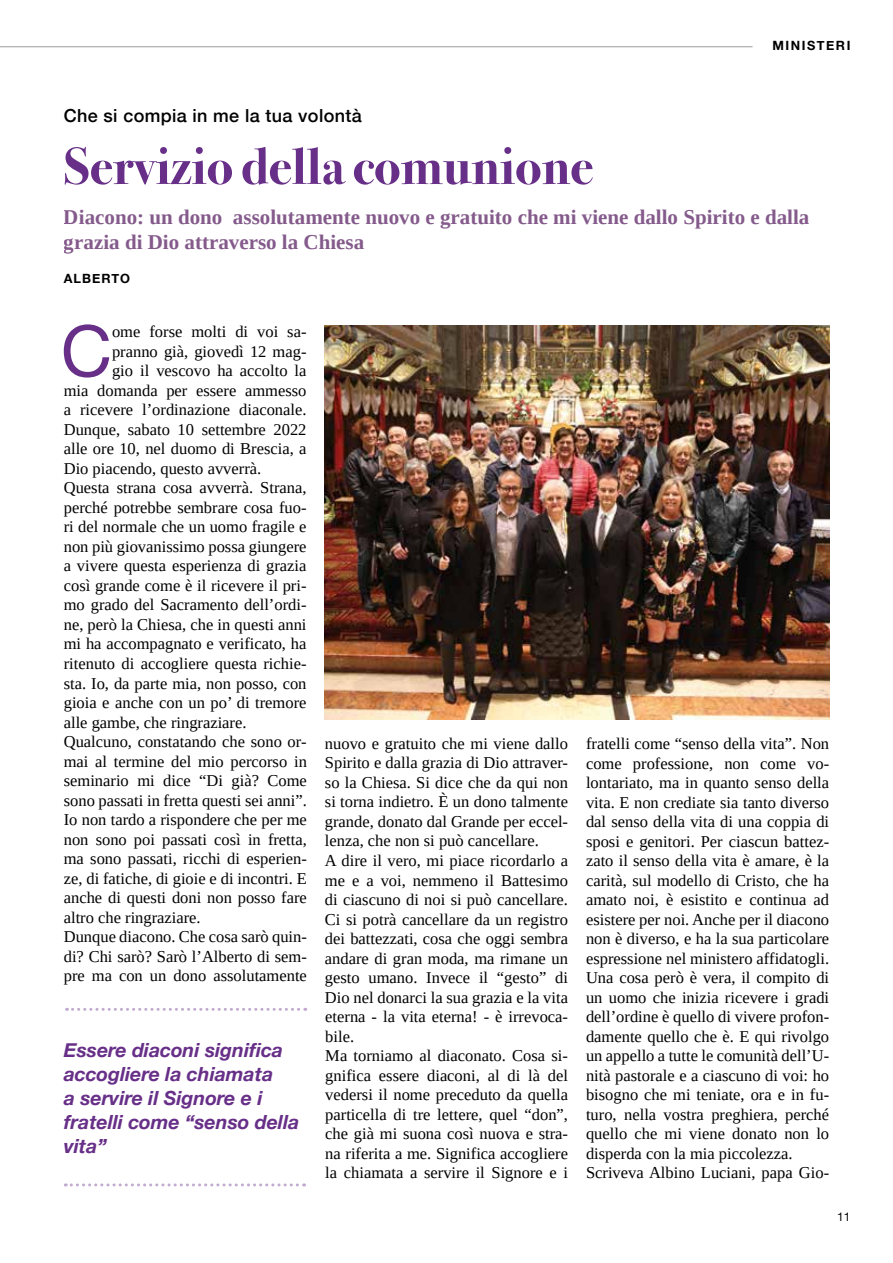
<style>
.page{position:relative;width:893px;height:1263px;background:#fff}
.page>*{position:absolute;margin:0;border:0;box-sizing:border-box;transform-origin:0 0}
.t1{font:71.1px "Helvetica Neue";color:#672f88}
.t2{font:700 52.5px "Bodoni Svty Two ITCTT";color:#672f88}
.t3{font:700 21px/25.2px "Tinos";color:#65316e}
.t4{font:italic 700 19.5px/24px "Helvetica Neue";color:#672f88}
.t5{font:500 18px "Helvetica Neue";letter-spacing:.02em;color:#000}
.t6{font:16.5px/19.5px "Tinos";color:#000}
.t7{font:700 12.75px "Helvetica Neue";letter-spacing:.12em;color:#000}
.t8{font:700 12.75px "Helvetica Neue";letter-spacing:.08em;color:#000}
.t9{font:12px "Helvetica Neue";color:#000}
</style>
<div class="page">
<hr style="left:0;top:46px;width:753px;height:1px;background:#020203">
<img style="left:325px;top:326px;width:504px;height:393px">
<svg style="left:67px;top:1008px;width:239px;height:3px"></svg>
<svg style="left:65px;top:1183px;width:240px;height:3px"></svg>
<p class="t5" style="left:64px;top:101px;width:299px">Che si compia in me la tua volontà</p>
<h2 class="t2" style="left:64px;top:123px;width:531px">Servizio della comunione</h2>
<p class="t7" style="left:772px;top:36px;width:80px">MINISTERI</p>
<p class="t3" style="left:64px;top:204px;width:747px">Diacono: un dono assolutamente nuovo e gratuito che mi viene dallo Spirito e dalla grazia di Dio attraverso la Chiesa</p>
<p class="t8" style="left:64px;top:269px;width:68px">ALBERTO</p>
<h1 class="t1" style="left:61px;top:300px;width:53px">C</h1>
<p class="t6" style="left:112px;top:322px;width:196px">ome forse molti di voi sa-</p>
<p class="t6" style="left:112px;top:342px;width:196px">pranno già, giovedì 12 mag-</p>
<p class="t6" style="left:112px;top:361px;width:196px">gio il vescovo ha accolto la</p>
<p class="t6" style="left:64px;top:381px;width:244px">mia domanda per essere ammesso</p>
<p class="t6" style="left:64px;top:400px;width:244px">a ricevere l’ordinazione diaconale.</p>
<p class="t6" style="left:64px;top:420px;width:244px">Dunque, sabato 10 settembre 2022</p>
<p class="t6" style="left:64px;top:439px;width:244px">alle ore 10, nel duomo di Brescia, a</p>
<p class="t6" style="left:64px;top:459px;width:199px">Dio piacendo, questo avverrà.</p>
<p class="t6" style="left:64px;top:478px;width:244px">Questa strana cosa avverrà. Strana,</p>
<p class="t6" style="left:64px;top:498px;width:244px">perché potrebbe sembrare cosa fuo-</p>
<p class="t6" style="left:64px;top:517px;width:244px">ri del normale che un uomo fragile e</p>
<p class="t6" style="left:64px;top:537px;width:244px">non più giovanissimo possa giungere</p>
<p class="t6" style="left:64px;top:556px;width:244px">a vivere questa esperienza di grazia</p>
<p class="t6" style="left:64px;top:576px;width:244px">così grande come è il ricevere il pri-</p>
<p class="t6" style="left:64px;top:595px;width:244px">mo grado del Sacramento dell’ordi-</p>
<p class="t6" style="left:64px;top:615px;width:244px">ne, però la Chiesa, che in questi anni</p>
<p class="t6" style="left:64px;top:634px;width:244px">mi ha accompagnato e verificato, ha</p>
<p class="t6" style="left:64px;top:654px;width:244px">ritenuto di accogliere questa richie-</p>
<p class="t6" style="left:64px;top:673px;width:244px">sta. Io, da parte mia, non posso, con</p>
<p class="t6" style="left:64px;top:693px;width:244px">gioia e anche con un po’ di tremore</p>
<p class="t6" style="left:64px;top:712px;width:184px">alle gambe, che ringraziare.</p>
<p class="t6" style="left:64px;top:732px;width:244px">Qualcuno, constatando che sono or-</p>
<p class="t6" style="left:64px;top:751px;width:245px">mai al termine del mio percorso in</p>
<p class="t6" style="left:64px;top:771px;width:245px">seminario mi dice “Di già? Come</p>
<p class="t6" style="left:64px;top:790px;width:245px">sono passati in fretta questi sei anni”.</p>
<p class="t6" style="left:64px;top:810px;width:245px">Io non tardo a rispondere che per me</p>
<p class="t6" style="left:64px;top:829px;width:245px">non sono poi passati così in fretta,</p>
<p class="t6" style="left:64px;top:849px;width:245px">ma sono passati, ricchi di esperien-</p>
<p class="t6" style="left:64px;top:868px;width:245px">ze, di fatiche, di gioie e di incontri. E</p>
<p class="t6" style="left:64px;top:888px;width:245px">anche di questi doni non posso fare</p>
<p class="t6" style="left:64px;top:907px;width:138px">altro che ringraziare.</p>
<p class="t6" style="left:64px;top:927px;width:245px">Dunque diacono. Che cosa sarò quin-</p>
<p class="t6" style="left:64px;top:946px;width:245px">di? Chi sarò? Sarò l’Alberto di sem-</p>
<p class="t6" style="left:64px;top:966px;width:245px">pre ma con un dono assolutamente</p>
<p class="t4" style="left:64px;top:1038px;width:237px">Essere diaconi significa accogliere la chiamata<br>a servire il Signore e i fratelli come “senso della vita”</p>
<p class="t6" style="left:325px;top:734px;width:245px">nuovo e gratuito che mi viene dallo Spirito e dalla grazia di Dio attraver&shy;so la Chiesa. Si dice che da qui non si torna indietro. È un dono talmente grande, donato dal Grande per eccel&shy;lenza, che non si può cancellare.<br>A dire il vero, mi piace ricordarlo a me e a voi, nemmeno il Battesimo di ciascuno di noi si può cancellare.<br>Ci si potrà cancellare da un registro dei battezzati, cosa che oggi sembra andare di gran moda, ma rimane un gesto umano. Invece il “gesto” di Dio nel donarci la sua grazia e la vita eterna - la vita eterna! - è irrevoca&shy;bile.<br>Ma torniamo al diaconato. Cosa si&shy;gnifica essere diaconi, al di là del vedersi il nome preceduto da quella particella di tre lettere, quel “don”, che già mi suona così nuova e stra&shy;na riferita a me. Significa accogliere la chiamata a servire il Signore e i</p>
<p class="t6" style="left:586px;top:734px;width:245px">fratelli come “senso della vita”. Non come professione, non come vo&shy;lontariato, ma in quanto senso della vita. E non crediate sia tanto diverso dal senso della vita di una coppia di sposi e genitori. Per ciascun battez&shy;zato il senso della vita è amare, è la carità, sul modello di Cristo, che ha amato noi, è esistito e continua ad esistere per noi. Anche per il diacono non è diverso, e ha la sua particolare espressione nel ministero affidatogli.<br>Una cosa però è vera, il compito di un uomo che inizia ricevere i gradi dell’ordine è quello di vivere profon&shy;damente quello che è. E qui rivolgo un appello a tutte le comunità dell’U&shy;nità pastorale e a ciascuno di voi: ho bisogno che mi teniate, ora e in fu&shy;turo, nella vostra preghiera, perché quello che mi viene donato non lo disperda con la mia piccolezza.<br>Scriveva Albino Luciani, papa Gio-</p>
<p class="t9" style="left:837px;top:1208px;width:15px">11</p>
</div>
